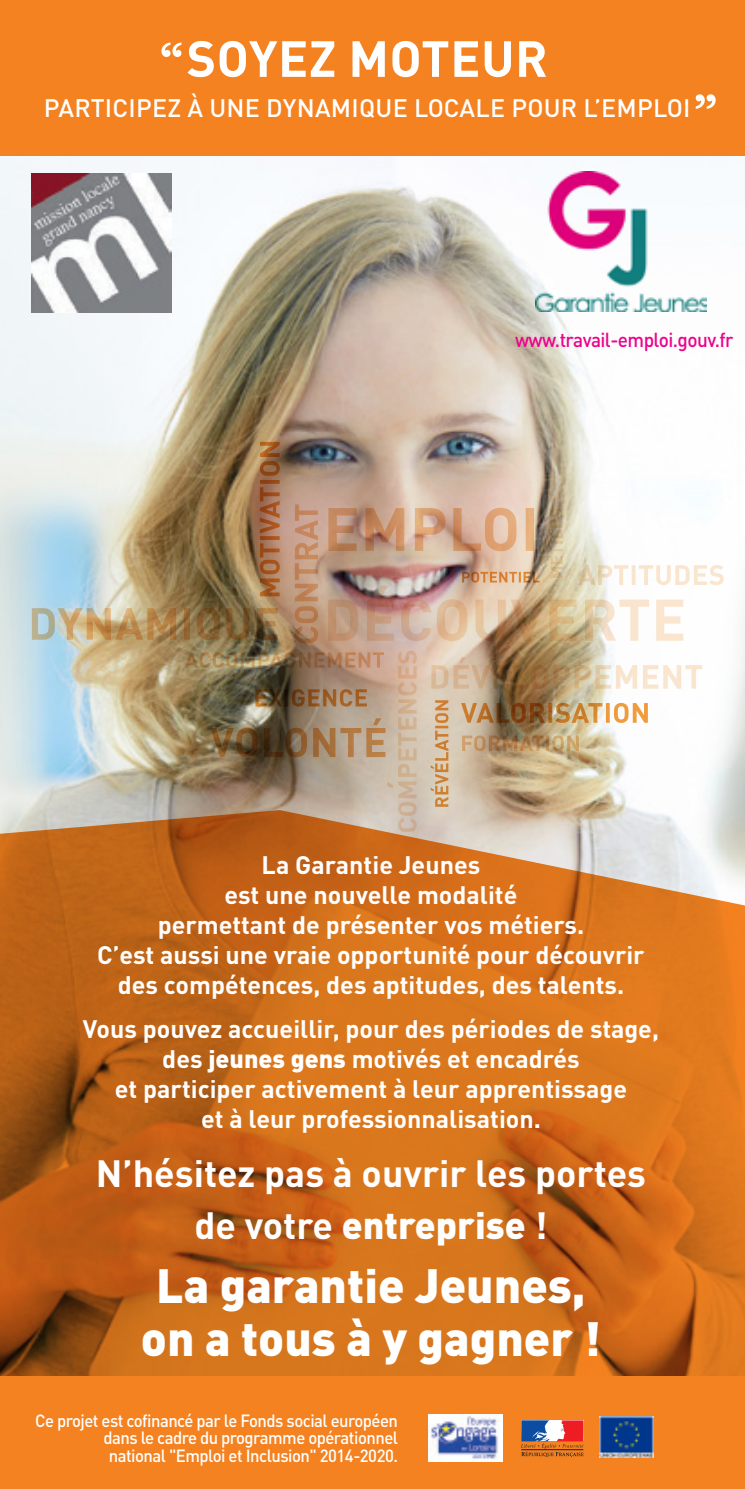
<style>
.page{position:relative;width:745px;height:1489px;background:#fff}
.page>*{position:absolute;margin:0;border:0;box-sizing:border-box;transform-origin:0 0}
.t1{font:700 50px "DIN Pro";letter-spacing:.01em;color:#fff}
.t2{font:700 50px "Bangla MN";color:#fff}
.t3{font:900 47.5px/52.5px "DIN Pro";color:#fff;text-align:center}
.t4{font:700 37.5px/52px "DIN Pro";color:#fff;text-align:center}
.t5{font:700 25px/30px "DIN Pro";color:#fff;text-align:center}
.t6{font:500 25px "DIN Pro";letter-spacing:.01em;color:#fff}
.t7{font:500 20px "DIN Pro";letter-spacing:-.03em;color:#ed028c;scale:.95 1}
.t8{font:500 17.5px/17.5px "DIN Pro";letter-spacing:-.03em;color:#fff;text-align:right;scale:.95 1}
.s1{font-family:"Bangla MN"}
.s2{font-weight:900}
</style>
<div class="page">
<img style="left:0;top:156px;width:744px;height:654px">
<svg style="left:0;top:810px;width:744px;height:678px;background:#d07121"></svg>
<svg style="left:520px;top:1420px;width:63px;height:36px;background:#b37264"></svg>
<img style="left:599px;top:1416px;width:54px;height:41px">
<img style="left:428px;top:1414px;width:74px;height:47px">
<img style="left:32px;top:173px;width:139px;height:140px">
<img style="left:535px;top:172px;width:171px;height:139px">
<svg style="left:210px;top:718px;width:45px;height:39px;background:#776241"></svg>
<img style="left:255px;top:442px;width:392px;height:364px">
<img style="left:328px;top:508px;width:395px;height:323px">
<img style="left:32px;top:504px;width:501px;height:163px">
<svg style="left:462px;top:735px;width:116px;height:16px;background:#b59369"></svg>
<div style="left:0;top:0;width:744px;height:156px;background:#f58220"></div>
<h1 class="t1" style="left:159px;top:17px;width:389px"><span class="s1">“</span>SOYEZ MOTEUR</h1>
<p class="t6" style="left:44px;top:88px;width:647px">PARTICIPEZ À UNE DYNAMIQUE LOCALE POUR L’EMPLOI</p>
<h1 class="t2" style="left:693px;top:79px;width:25px">”</h1>
<p class="t7" style="left:514px;top:323px;width:231px">www.travail-emploi.gouv.fr</p>
<p class="t5" style="left:97px;top:846px;width:548px">La Garantie Jeunes<br>est une nouvelle modalité<br>permettant de présenter vos métiers.<br>C’est aussi une vraie opportunité pour découvrir des compétences, des aptitudes, des talents.</p>
<p class="t5" style="left:83px;top:1010px;width:577px">Vous pouvez accueillir, pour des périodes de stage, des <span class="s2">jeunes gens</span> motivés et encadrés<br>et participer activement à leur apprentissage<br>et à leur professionnalisation.</p>
<h3 class="t4" style="left:96px;top:1142px;width:551px">N’hésitez pas à ouvrir les portes de votre <span class="s2">entreprise</span> !</h3>
<h2 class="t3" style="left:141px;top:1253px;width:461px">La garantie Jeunes, on a tous à y gagner !</h2>
<p class="t8" style="left:35px;top:1409px;width:383px">Ce projet est cofinancé par le Fonds social européen dans le cadre du programme opérationnel<br>national "Emploi et Inclusion" 2014-2020.</p>
</div>
